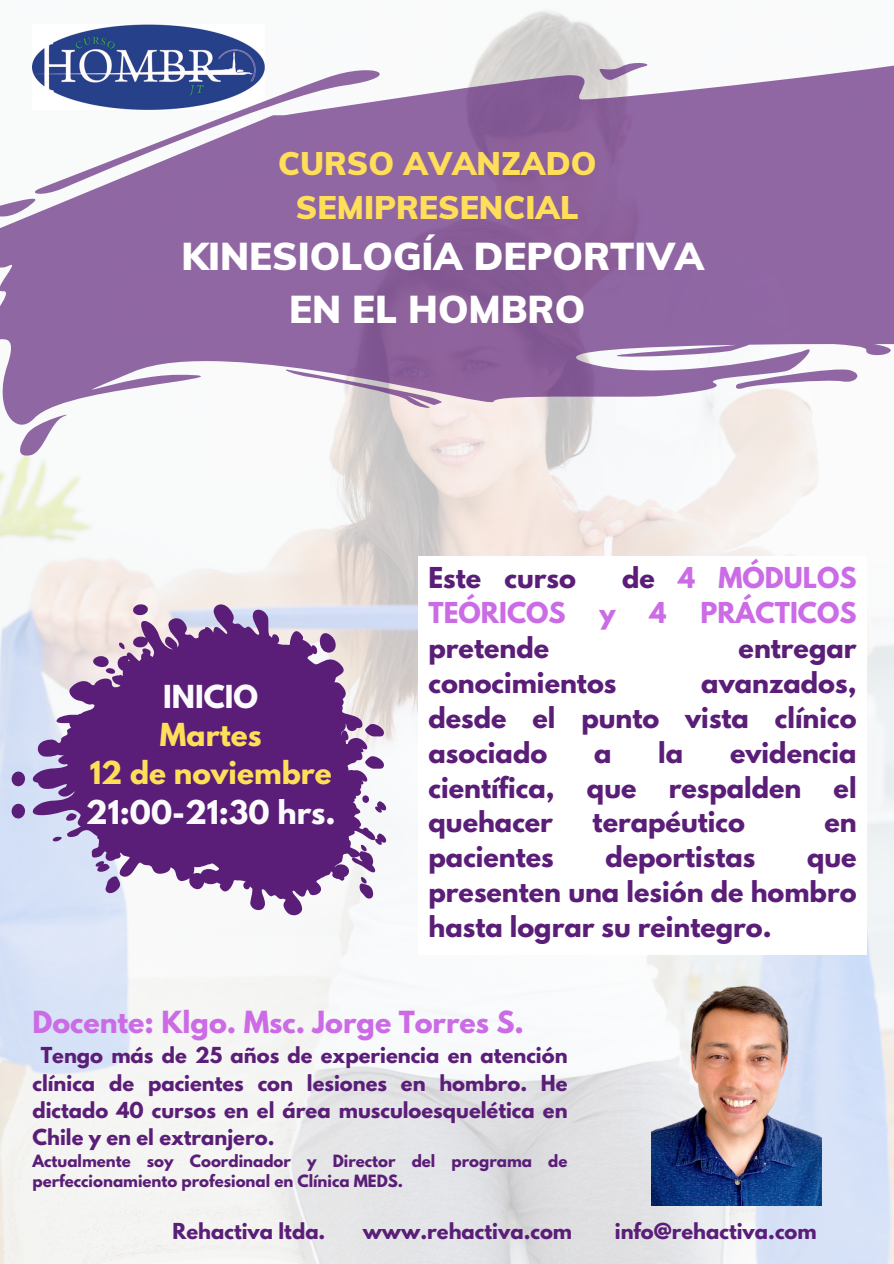
<style>
.page{position:relative;width:894px;height:1264px;background:#fff}
.page>*{position:absolute;margin:0;border:0;box-sizing:border-box;transform-origin:0 0}
.t1{font:900 37.95px/52.8px "Muli";color:#fff;text-align:center}
.t2{font:900 31.95px/43.8px "Muli";color:#ffde59;text-align:center}
.t3{font:700 29.1px "League Spartan";color:#fcfbfb}
.t4{font:700 28.05px/38.2px "League Spartan";color:#ffde59;text-align:center}
.t5{font:700 27px "League Spartan";color:#cb6ce6}
.t6{font:700 25.5px/34.8px "League Spartan";color:#5b1e78;text-align:justify}
.t7{font:700 25.5px "League Spartan";color:#cb6ce6}
.t8{font:700 19.5px/27px "League Spartan";color:#5b1e78;text-align:justify}
.t9{font:700 15px/20.2px "League Spartan";color:#5b1e78}
.s1{color:#fcfbfb}
.s2{color:#5b1e78}
</style>
<div class="page">
<img style="left:0;top:10px;width:893px;height:1253px">
<img style="left:32px;top:25px;width:232px;height:24px">
<svg style="left:0;top:49px;width:893px;height:389px;fill:#9067a3"></svg>
<svg style="left:26px;top:61px;width:382px;height:136px"></svg>
<svg style="left:0;top:194px;width:40px;height:23px"></svg>
<svg style="left:17px;top:410px;width:61px;height:46px"></svg>
<svg style="left:0;top:351px;width:2px;height:42px"></svg>
<svg style="left:598px;top:60px;width:57px;height:22px"></svg>
<svg style="left:733px;top:366px;width:131px;height:25px"></svg>
<svg style="left:281px;top:368px;width:164px;height:40px"></svg>
<div style="left:418px;top:556px;width:448px;height:398px;background:#fff"></div>
<svg style="left:376px;top:794px;width:10px;height:19px"></svg>
<svg style="left:30px;top:600px;width:346px;height:319px;background:#8f68a3"></svg>
<svg style="left:132px;top:603px;width:17px;height:13px"></svg>
<svg style="left:316px;top:629px;width:22px;height:23px"></svg>
<svg style="left:364px;top:723px;width:20px;height:14px"></svg>
<svg style="left:89px;top:641px;width:36px;height:34px"></svg>
<svg style="left:11px;top:771px;width:14px;height:15px"></svg>
<svg style="left:374px;top:832px;width:12px;height:13px"></svg>
<svg style="left:359px;top:875px;width:14px;height:23px"></svg>
<svg style="left:364px;top:755px;width:20px;height:15px"></svg>
<svg style="left:63px;top:813px;width:15px;height:9px"></svg>
<svg style="left:51px;top:836px;width:12px;height:5px"></svg>
<svg style="left:11px;top:803px;width:14px;height:16px"></svg>
<svg style="left:95px;top:860px;width:25px;height:33px"></svg>
<img style="left:651px;top:960px;width:170px;height:245px">
<p class="t2" style="left:278px;top:141px;width:320px">CURSO AVANZADO<br>SEMIPRESENCIAL</p>
<p class="t1" style="left:181px;top:229px;width:524px">KINESIOLOGÍA DEPORTIVA<br>EN EL HOMBRO</p>
<p class="t4" style="left:90px;top:680px;width:243px"><span class="s1">INICIO<br></span>Martes<br>12 de noviembre</p>
<p class="t3" style="left:86px;top:797px;width:251px">21:00-21:30 hrs.</p>
<p class="t6" style="left:428px;top:563px;width:149px">Este curso</p>
<p class="t7" style="left:622px;top:565px;width:236px"><span class="s2">de</span> 4 MÓDULOS</p>
<p class="t7" style="left:428px;top:600px;width:139px">TEÓRICOS</p>
<p class="t7" style="left:599px;top:600px;width:18px">y</p>
<p class="t7" style="left:649px;top:600px;width:18px">4</p>
<p class="t7" style="left:700px;top:600px;width:158px">PRÁCTICOS</p>
<p class="t6" style="left:428px;top:633px;width:122px">pretende</p>
<p class="t6" style="left:738px;top:633px;width:119px">entregar</p>
<p class="t6" style="left:428px;top:668px;width:189px">conocimientos</p>
<p class="t6" style="left:428px;top:668px;width:429px;text-indent:273px">avanzados, desde el punto vista clínico asociado</p>
<p class="t6" style="left:594px;top:738px;width:19px">a</p>
<p class="t6" style="left:658px;top:738px;width:26px">la</p>
<p class="t6" style="left:729px;top:738px;width:128px">evidencia</p>
<p class="t6" style="left:428px;top:773px;width:128px">científica,</p>
<p class="t6" style="left:586px;top:773px;width:51px">que</p>
<p class="t6" style="left:668px;top:773px;width:134px">respalden</p>
<p class="t6" style="left:833px;top:773px;width:24px">el</p>
<p class="t6" style="left:428px;top:808px;width:126px">quehacer</p>
<p class="t6" style="left:592px;top:808px;width:154px">terapéutico</p>
<p class="t6" style="left:824px;top:808px;width:34px">en</p>
<p class="t6" style="left:428px;top:842px;width:127px">pacientes</p>
<p class="t6" style="left:605px;top:842px;width:152px">deportistas</p>
<p class="t6" style="left:428px;top:842px;width:429px;text-indent:378px">que presenten una lesión de hombro hasta lograr su reintegro.</p>
<h2 class="t5" style="left:32px;top:1008px;width:493px">Docente: Klgo. Msc. Jorge Torres S.</h2>
<p class="t8" style="left:32px;top:1044px;width:536px;text-indent:8px">Tengo más de 25 años de experiencia en atención clínica de pacientes con lesiones en hombro. He dictado 40 cursos en el área musculoesquelética en Chile y en el extranjero.</p>
<p class="t9" style="left:32px;top:1152px;width:536px">Actualmente soy Coordinador y Director del programa de perfeccionamiento profesional en Clínica MEDS.</p>
<h1 class="t8" style="left:172px;top:1219px;width:154px">Rehactiva ltda.</h1>
<h1 class="t8" style="left:362px;top:1219px;width:211px">www.rehactiva.com</h1>
<h1 class="t8" style="left:614px;top:1219px;width:203px">info@rehactiva.com</h1>
</div>
